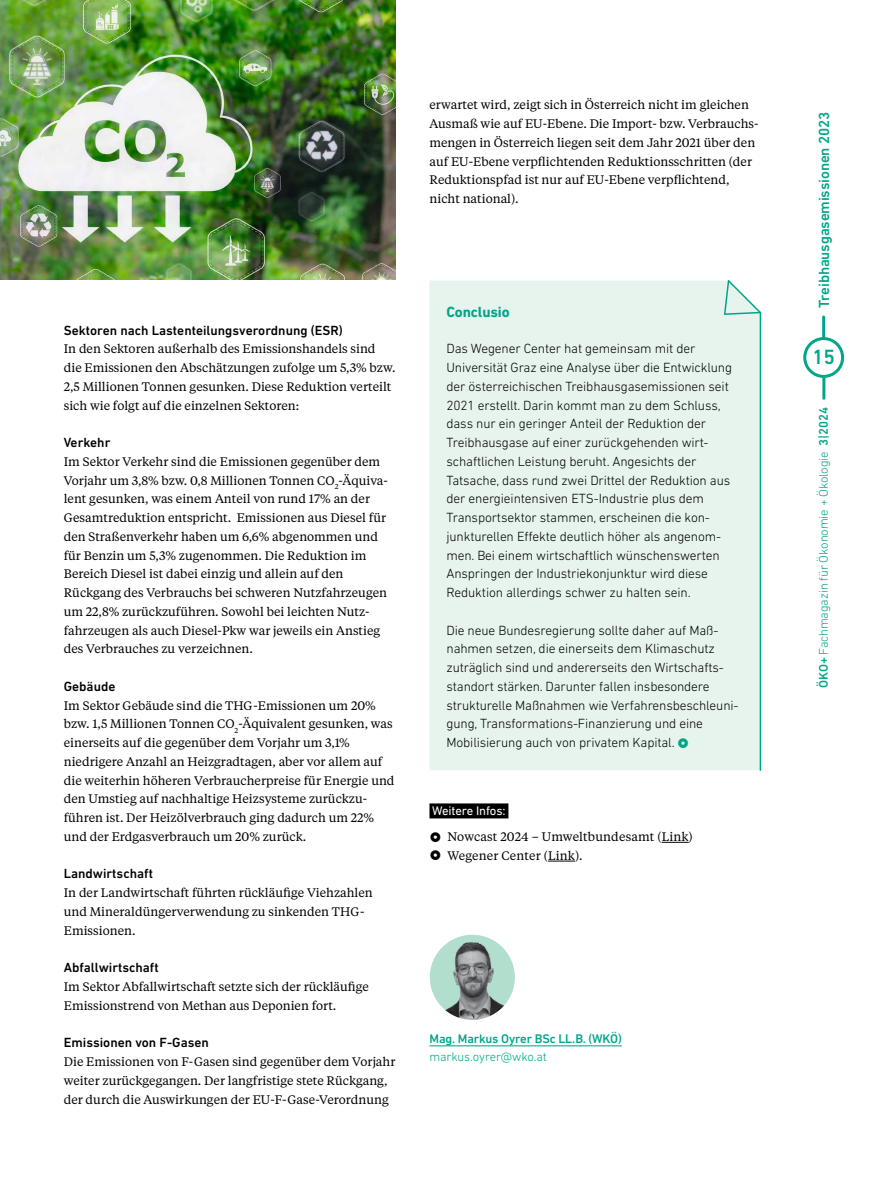
<style>
.page{position:relative;width:893px;height:1191px;background:#fff}
.page>*{position:absolute;margin:0;border:0;box-sizing:border-box;transform-origin:0 0}
.t1{font:500 21px "DIN Next LT Pro";color:#00a68a}
.t2{font:500 15px "DIN Next LT Pro";letter-spacing:-.01em;color:#00a68a}
.t3{font:700 15px "DIN Next LT Pro";letter-spacing:-.01em;color:#00a68a}
.t4{font:300 13.5px/18.8px "DIN Next LT Pro";letter-spacing:-.01em;color:#000}
.t5{font:500 13.5px "DIN Next LT Pro";color:#000}
.t6{font:300 12.75px "DIN Next LT Pro";letter-spacing:-.01em;color:#00a68a}
.t7{font:500 12.75px "DIN Next LT Pro";letter-spacing:-.01em;color:#00a68a}
.t8{font:12.75px "DIN Next LT Pro";letter-spacing:-.01em;color:#fff}
.t9{font:12.3px/18.8px "Tiempos Text";color:#000}
.s1{font-weight:500}
</style>
<div class="page">
<div style="left:430px;top:934px;width:85px;height:85px;background:#b2dece;border-radius:50%"></div>
<hr style="left:429px;top:1045px;width:193px;height:1px;background:#00a68a">
<img style="left:441px;top:940px;width:65px;height:79px">
<div style="left:803px;top:337px;width:41px;height:41px;border:3px solid #00a68a;border-radius:50%"></div>
<hr style="left:822px;top:317px;width:3px;height:21px;background:#00a68a">
<hr style="left:822px;top:377px;width:3px;height:21px;background:#00a68a">
<div style="left:429px;top:803px;width:79px;height:15px;background:#000"></div>
<svg style="left:662px;top:842px;width:27px;height:1px"></svg>
<svg style="left:548px;top:860px;width:27px;height:1px"></svg>
<div style="left:429px;top:280px;width:331px;height:490px;background:#e6f4ed"></div>
<hr style="left:760px;top:312px;width:1px;height:458px;background:#00a68a">
<svg style="left:723px;top:280px;width:39px;height:36px"></svg>
<img style="left:0;top:0;width:395px;height:280px">
<svg style="left:678px;top:738px;width:10px;height:10px"></svg>
<p class="t9" style="left:429px;top:95px;width:331px">erwartet wird, zeigt sich in Österreich nicht im gleichen Ausmaß wie auf EU-Ebene. Die Import- bzw. Verbrauchs&shy;mengen in Österreich liegen seit dem Jahr 2021 über den auf EU-Ebene verpflichtenden Reduktionsschritten (der Reduktionspfad ist nur auf EU-Ebene verpflichtend, nicht national).</p>
<p class="t5" style="left:64px;top:322px;width:280px">Sektoren nach Lastenteilungsverordnung (ESR)</p>
<p class="t9" style="left:64px;top:339px;width:333px">In den Sektoren außerhalb des Emissionshandels sind die Emissionen den Abschätzungen zufolge um 5,3% bzw.<br>2,5 Millionen Tonnen gesunken. Diese Reduktion verteilt sich wie folgt auf die einzelnen Sektoren:</p>
<p class="t5" style="left:64px;top:434px;width:48px">Verkehr</p>
<p class="t9" style="left:64px;top:451px;width:326px">Im Sektor Verkehr sind die Emissionen gegenüber dem Vorjahr um 3,8% bzw. 0,8 Millionen Tonnen CO<sub>2</sub>-Äquiva&shy;lent gesunken, was einem Anteil von rund 17% an der Gesamtreduktion entspricht. Emissionen aus Diesel für den Straßenverkehr haben um 6,6% abgenommen und für Benzin um 5,3% zugenommen. Die Reduktion im Bereich Diesel ist dabei einzig und allein auf den Rückgang des Verbrauchs bei schweren Nutzfahrzeugen um 22,8% zurückzuführen. Sowohl bei leichten Nutz&shy;fahrzeugen als auch Diesel-Pkw war jeweils ein Anstieg des Verbrauches zu verzeichnen.</p>
<p class="t5" style="left:64px;top:678px;width:53px">Gebäude</p>
<p class="t9" style="left:64px;top:695px;width:332px">Im Sektor Gebäude sind die THG-Emissionen um 20% bzw. 1,5 Millionen Tonnen CO<sub>2</sub>-Äquivalent gesunken, was einerseits auf die gegenüber dem Vorjahr um 3,1% niedrigere Anzahl an Heizgradtagen, aber vor allem auf die weiterhin höheren Verbraucherpreise für Energie und den Umstieg auf nachhaltige Heizsysteme zurückzu&shy;führen ist. Der Heizölverbrauch ging dadurch um 22% und der Erdgasverbrauch um 20% zurück.</p>
<p class="t5" style="left:64px;top:866px;width:91px">Landwirtschaft</p>
<p class="t9" style="left:64px;top:883px;width:310px">In der Landwirtschaft führten rückläufige Viehzahlen und Mineraldüngerverwendung zu sinkenden THG-<br>Emissionen.</p>
<p class="t5" style="left:64px;top:959px;width:96px">Abfallwirtschaft</p>
<p class="t9" style="left:64px;top:976px;width:307px">Im Sektor Abfallwirtschaft setzte sich der rückläufige<br>Emissionstrend von Methan aus Deponien fort.</p>
<p class="t5" style="left:64px;top:1034px;width:147px">Emissionen von F-Gasen</p>
<p class="t9" style="left:64px;top:1051px;width:333px">Die Emissionen von F-Gasen sind gegenüber dem Vorjahr weiter zurückgegangen. Der langfristige stete Rückgang, der durch die Auswirkungen der EU-F-Gase-Verordnung</p>
<p class="t3" style="left:446px;top:303px;width:65px">Conclusio</p>
<p class="t4" style="left:446px;top:339px;width:287px">Das Wegener Center hat gemeinsam mit der Universität Graz eine Analyse über die Entwicklung der österreichischen Treibhausgasemissionen seit 2021 erstellt. Darin kommt man zu dem Schluss, dass nur ein geringer Anteil der Reduktion der Treibhausgase auf einer zurückgehenden wirt&shy;schaftlichen Leistung beruht. Angesichts der Tatsache, dass rund zwei Drittel der Reduktion aus der energieintensiven ETS-Industrie plus dem Transportsektor stammen, erscheinen die kon&shy;junkturellen Effekte deutlich höher als angenom&shy;men. Bei einem wirtschaftlich wünschenswerten Anspringen der Industriekonjunktur wird diese Reduktion allerdings schwer zu halten sein.</p>
<p class="t4" style="left:446px;top:620px;width:294px">Die neue Bundesregierung sollte daher auf Maß&shy;nahmen setzen, die einerseits dem Klimaschutz zuträglich sind und andererseits den Wirtschafts&shy;standort stärken. Darunter fallen insbesondere strukturelle Maßnahmen wie Verfahrensbeschleuni&shy;gung, Transformations-Finanzierung und eine Mobilisierung auch von privatem Kapital.</p>
<p class="t8" style="left:432px;top:803px;width:75px">Weitere Infos:</p>
<p class="t9" style="left:447px;top:826px;width:247px">Nowcast 2024 – Umweltbundesamt (Link)<br>Wegener Center (Link).</p>
<p class="t7" style="left:429px;top:1031px;width:194px">Mag. Markus Oyrer BSc LL.B. (WKÖ)</p>
<p class="t6" style="left:429px;top:1049px;width:119px">markus.oyrer@wko.at</p>
<p class="t2" style="left:815px;top:308px;width:198px;rotate:-90deg">Treibhausgasemissionen 2023</p>
<h1 class="t1" style="left:812px;top:345px;width:24px">15</h1>
<p class="t6" style="left:816px;top:687px;width:282px;rotate:-90deg"><span class="s1">ÖKO+</span> Fachmagazin für Ökonomie + Ökologie <span class="s1">3|2024</span></p>
</div>
